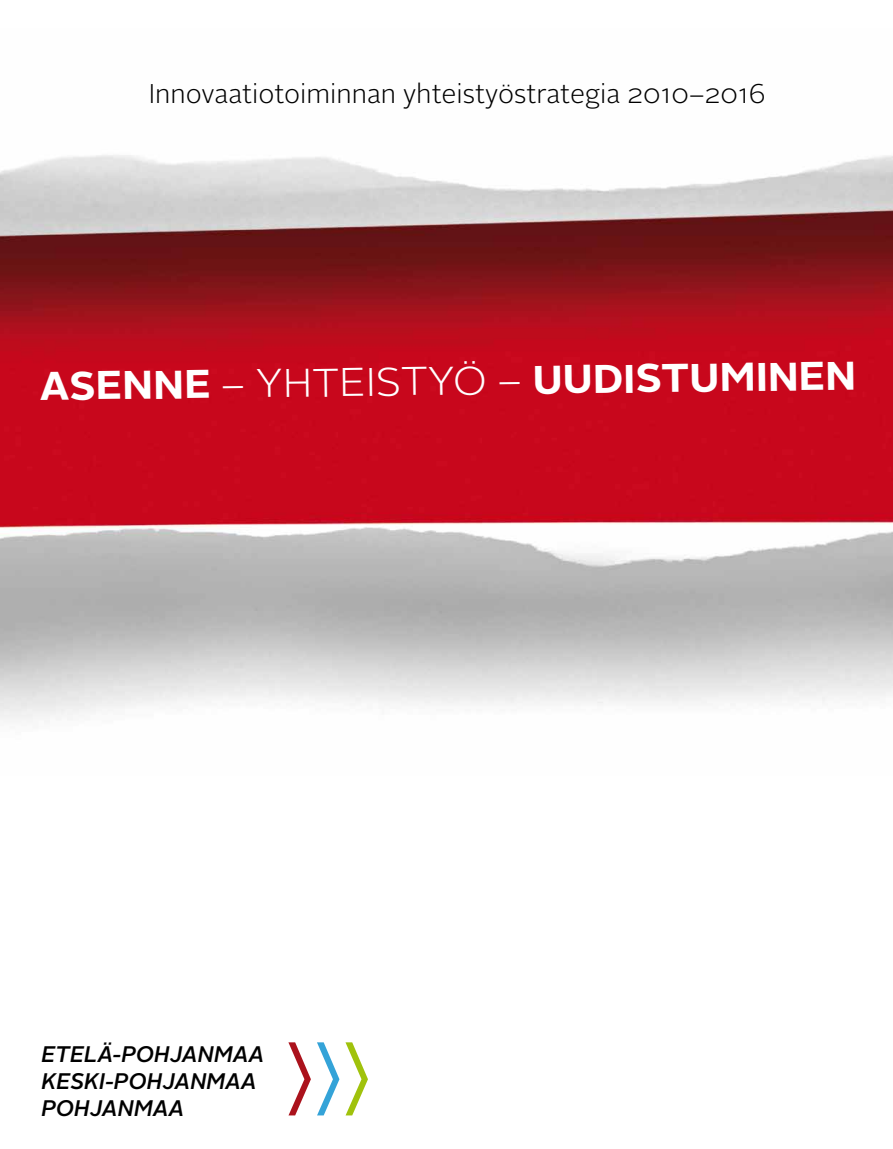
<style>
.page{position:relative;width:893px;height:1149px;background:#fff}
.page>*{position:absolute;margin:0;border:0;box-sizing:border-box;transform-origin:0 0}
.t1{font:76.5px "Alright Sans";color:#ab121c}
.t2{font:700 39.9px "Alright Sans";color:#fff;scale:1.05 1}
.t3{font:300 39.9px "Alright Sans";letter-spacing:-.01em;color:#fff;scale:1.05 1}
.t4{font:300 27px "Alright Sans";color:#000}
.t5{font:italic 500 22.5px/27px "Alright Sans";color:#000}
.s1{font-size:25.65px}
.s2{font-weight:300}
.s3{color:#34a3d8}
.s4{color:#a0c20c}
</style>
<div class="page">
<img style="left:0;top:155px;width:893px;height:565px">
<p class="t4" style="left:149px;top:75px;width:618px">Innovaatiotoiminnan yhteistyöstrategia 2010<span class="s1">–</span>2016</p>
<h2 class="t2" style="left:39px;top:360px;width:779px;rotate:-1deg">ASENNE <span class="s2">– YHTEISTYÖ –</span> UUDISTUMINEN</h2>
<h2 class="t3" style="left:420px;top:365px;width:142px">EISTYÖ</h2>
<p class="t5" style="left:41px;top:1040px;width:224px">ETELÄ-POHJANMAA<br>KESKI-POHJANMAA<br>POHJANMAA</p>
<h1 class="t1" style="left:284px;top:1022px;width:90px">〉<span class="s3">〉</span><span class="s4">〉</span></h1>
</div>
